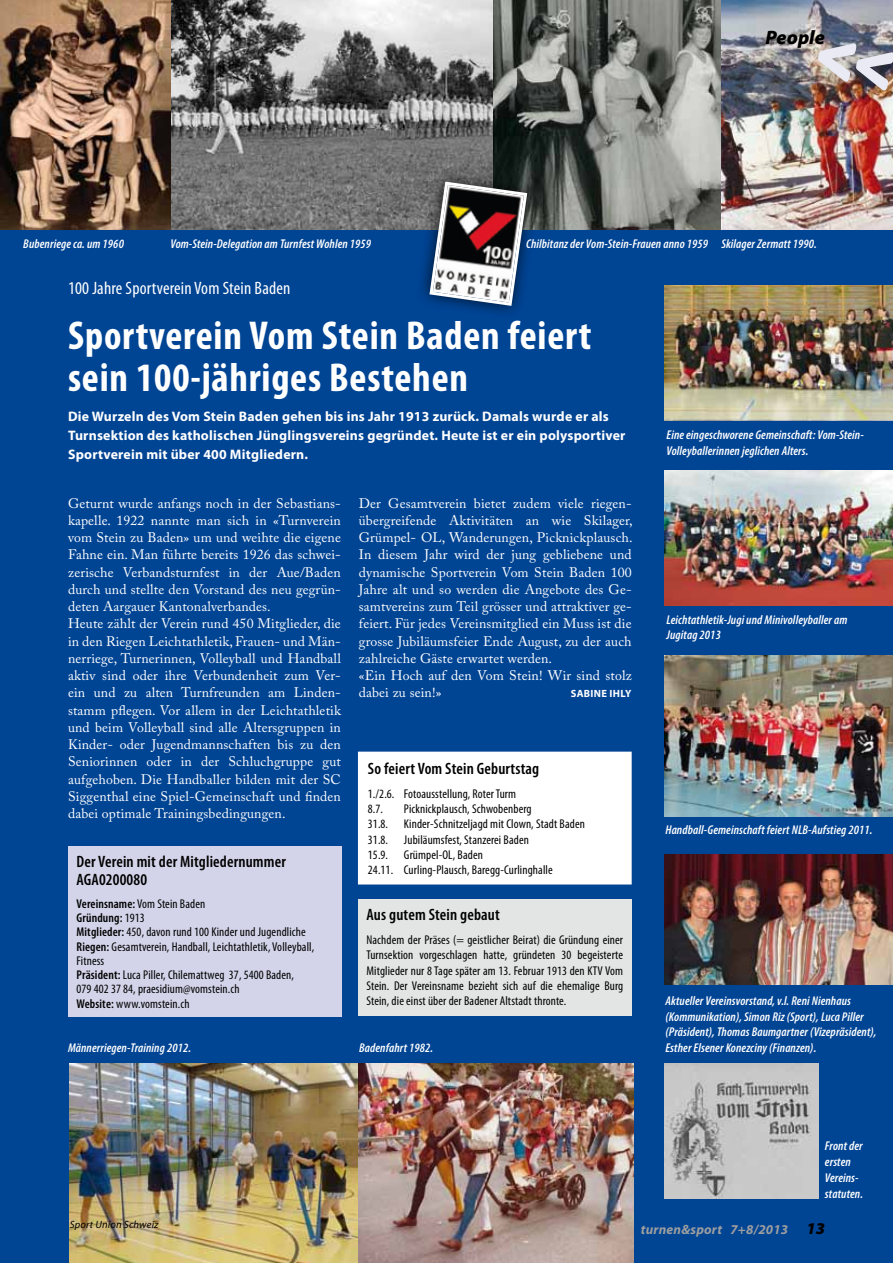
<style>
.page{position:relative;width:893px;height:1263px;background:#004494}
.page>*{position:absolute;margin:0;border:0;box-sizing:border-box;transform-origin:0 0}
.t1{font:700 condensed 40.5px/42px "Myriad Pro";letter-spacing:.02em;color:#fff}
.t2{font:italic 900 19.5px "Myriad Pro";color:#000}
.t3{font:condensed 18px "Myriad Pro";letter-spacing:.01em;color:#fff}
.t4{font:600 condensed 16.5px/18px "Myriad Pro";letter-spacing:.01em;color:#000}
.t5{font:13.8px/17.2px "Adobe Caslon Pro";letter-spacing:.01em;color:#fff}
.t6{font:700 13.8px/18.8px "Myriad Pro";letter-spacing:.015em;color:#fff}
.t7{font:italic 700 13.5px "Myriad Pro";letter-spacing:.015em;color:#9c9e9f}
.t8{font:condensed 12.75px/15.3px "Myriad Pro";letter-spacing:.01em;color:#000}
.t9{font:italic 600 condensed 12.75px/15.8px "Myriad Pro";letter-spacing:.01em;color:#fff}
.t10{font:italic 10.5px "Myriad Pro";letter-spacing:.015em;color:#000}
.t11{font:700 10.5px "Myriad Pro";color:#fff}
.s1{font-weight:600}
.s2{font-weight:900;font-size:16.5px;color:#000}
</style>
<div class="page">
<div style="left:68px;top:846px;width:274px;height:170px;background:#d3d4e9"></div>
<div style="left:358px;top:899px;width:274px;height:117px;background:#e3e4e4"></div>
<div style="left:359px;top:752px;width:272px;height:132px;background:#fff"></div>
<div style="left:358px;top:752px;width:274px;height:132px;border:2px solid #fff"></div>
<img style="left:665px;top:1063px;width:153px;height:136px">
<img style="left:665px;top:855px;width:228px;height:129px">
<img style="left:0;top:0;width:721px;height:230px">
<img style="left:70px;top:1063px;width:564px;height:200px">
<img style="left:721px;top:0;width:172px;height:230px">
<img style="left:665px;top:655px;width:228px;height:161px">
<img style="left:665px;top:471px;width:228px;height:135px">
<img style="left:665px;top:286px;width:228px;height:135px">
<div style="left:416px;top:168px;width:124px;height:151px;background:#000;opacity:.75"></div>
<svg style="left:428px;top:180px;width:101px;height:128px;background:#6e6c75"></svg>
<img style="left:817px;top:44px;width:76px;height:47px">
<h2 class="t2" style="left:765px;top:27px;width:61px">People</h2>
<p class="t9" style="left:23px;top:236px;width:102px">Bubenriege ca. um 1960</p>
<p class="t9" style="left:170px;top:236px;width:202px">Vom-Stein-Delegation am Turnfest Wohlen 1959</p>
<p class="t9" style="left:526px;top:236px;width:292px">Chilbitanz der Vom-Stein-Frauen anno 1959 Skilager Zermatt 1990.</p>
<h3 class="t3" style="left:68px;top:277px;width:224px">100 Jahre Sportverein Vom Stein Baden</h3>
<h1 class="t1" style="left:68px;top:314px;width:525px">Sportverein Vom Stein Baden feiert sein 100-jähriges Bestehen</h1>
<p class="t6" style="left:68px;top:407px;width:559px">Die Wurzeln des Vom Stein Baden gehen bis ins Jahr 1913 zurück. Damals wurde er als<br>Turnsektion des katholischen Jünglingsvereins gegründet. Heute ist er ein polysportiver<br>Sportverein mit über 400 Mitgliedern.</p>
<p class="t5" style="left:68px;top:494px;width:274px">Geturnt wurde anfangs noch in der Sebastians&shy;kapelle. 1922 nannte man sich in «Turnverein vom Stein zu Baden» um und weihte die eigene Fahne ein. Man führte bereits 1926 das schwei&shy;zerische Verbandsturnfest in der Aue/Baden durch und stellte den Vorstand des neu gegrün&shy;deten Aargauer Kantonalverbandes.<br>Heute zählt der Verein rund 450 Mitglieder, die in den Riegen Leichtathletik, Frauen- und Män&shy;nerriege, Turnerinnen, Volleyball und Handball aktiv sind oder ihre Verbundenheit zum Ver&shy;ein und zu alten Turnfreunden am Linden&shy;stamm pflegen. Vor allem in der Leichtathletik und beim Volleyball sind alle Altersgruppen in Kinder- oder Jugendmannschaften bis zu den Seniorinnen oder in der Schluchgruppe gut aufgehoben. Die Handballer bilden mit der SC Siggenthal eine Spiel-Gemeinschaft und finden dabei optimale Trainingsbedingungen.</p>
<p class="t5" style="left:359px;top:494px;width:275px">Der Gesamtverein bietet zudem viele riegen&shy;übergreifende Aktivitäten an wie Skilager, Grümpel- OL, Wanderungen, Picknickplausch.<br>In diesem Jahr wird der jung gebliebene und dynamische Sportverein Vom Stein Baden 100<br>Jahre alt und so werden die Angebote des Ge&shy;samtvereins zum Teil grösser und attraktiver ge&shy;feiert. Für jedes Vereinsmitglied ein Muss ist die grosse Jubiläumsfeier Ende August, zu der auch zahlreiche Gäste erwartet werden.<br>«Ein Hoch auf den Vom Stein! Wir sind stolz dabei zu sein!»</p>
<p class="t11" style="left:571px;top:687px;width:62px">Sabine Ihly</p>
<p class="t4" style="left:368px;top:760px;width:173px">So feiert Vom Stein Geburtstag</p>
<p class="t8" style="left:368px;top:786px;width:150px">1./2.6. Fotoausstellung, Roter Turm<br>8.7.</p>
<p class="t8" style="left:368px;top:801px;width:219px;text-indent:36px">Picknickplausch, Schwobenberg<br>31.8. Kinder-Schnitzeljagd mit Clown, Stadt Baden 31.8. Jubiläumsfest, Stanzerei Baden<br>15.9. Grümpel-OL, Baden<br>24.11. Curling-Plausch, Baregg-Curlinghalle</p>
<p class="t4" style="left:77px;top:853px;width:211px">Der Verein mit der Mitgliedernummer<br>AGA0200080</p>
<p class="t8" style="left:77px;top:896px;width:239px;line-height:14.2px"><span class="s1">Vereinsname:</span> Vom Stein Baden<br><span class="s1">Gründung:</span> 1913<br><span class="s1">Mitglieder:</span> 450, davon rund 100 Kinder und Jugendliche <span class="s1">Riegen:</span> Gesamtverein, Handball, Leichtathletik, Volleyball, Fitness<br><span class="s1">Präsident:</span> Luca Piller, Chilemattweg 37, 5400 Baden,<br>079 402 37 84, praesidium@vomstein.ch<br><span class="s1">Website:</span> www.vomstein.ch</p>
<p class="t4" style="left:366px;top:906px;width:135px">Aus gutem Stein gebaut</p>
<p class="t8" style="left:366px;top:932px;width:258px;text-align:justify">Nachdem der Präses (= geistlicher Beirat) die Gründung einer Turnsektion vorgeschlagen hatte, gründeten 30 begeisterte Mitglieder nur 8 Tage später am 13. Februar 1913 den KTV Vom Stein. Der Vereinsname bezieht sich auf die ehemalige Burg Stein, die einst über der Badener Altstadt thronte.</p>
<p class="t9" style="left:68px;top:1041px;width:125px">Männerriegen-Training 2012.</p>
<p class="t9" style="left:359px;top:1041px;width:76px">Badenfahrt 1982.</p>
<p class="t9" style="left:666px;top:427px;width:199px">Eine eingeschworene Gemeinschaft: Vom-Stein-<br>Volleyballerinnen jeglichen Alters.</p>
<p class="t9" style="left:666px;top:612px;width:182px">Leichtathletik-Jugi und Minivolleyballer am<br>Jugitag 2013</p>
<p class="t9" style="left:665px;top:822px;width:209px">Handball-Gemeinschaft feiert NLB-Aufstieg 2011.</p>
<p class="t9" style="left:665px;top:993px;width:213px">Aktueller Vereinsvorstand, v.l. Reni Nienhaus (Kommunikation), Simon Riz (Sport), Luca Piller (Präsident), Thomas Baumgartner (Vizepräsident), Esther Elsener Konezciny (Finanzen).</p>
<p class="t10" style="left:70px;top:1218px;width:90px">Sport Union Schweiz</p>
<p class="t9" style="left:825px;top:1138px;width:40px">Front der ersten<br>Vereins&shy;statuten.</p>
<p class="t7" style="left:641px;top:1222px;width:186px">turnen&amp;sport 7+8/2013 <span class="s2">13</span></p>
</div>
